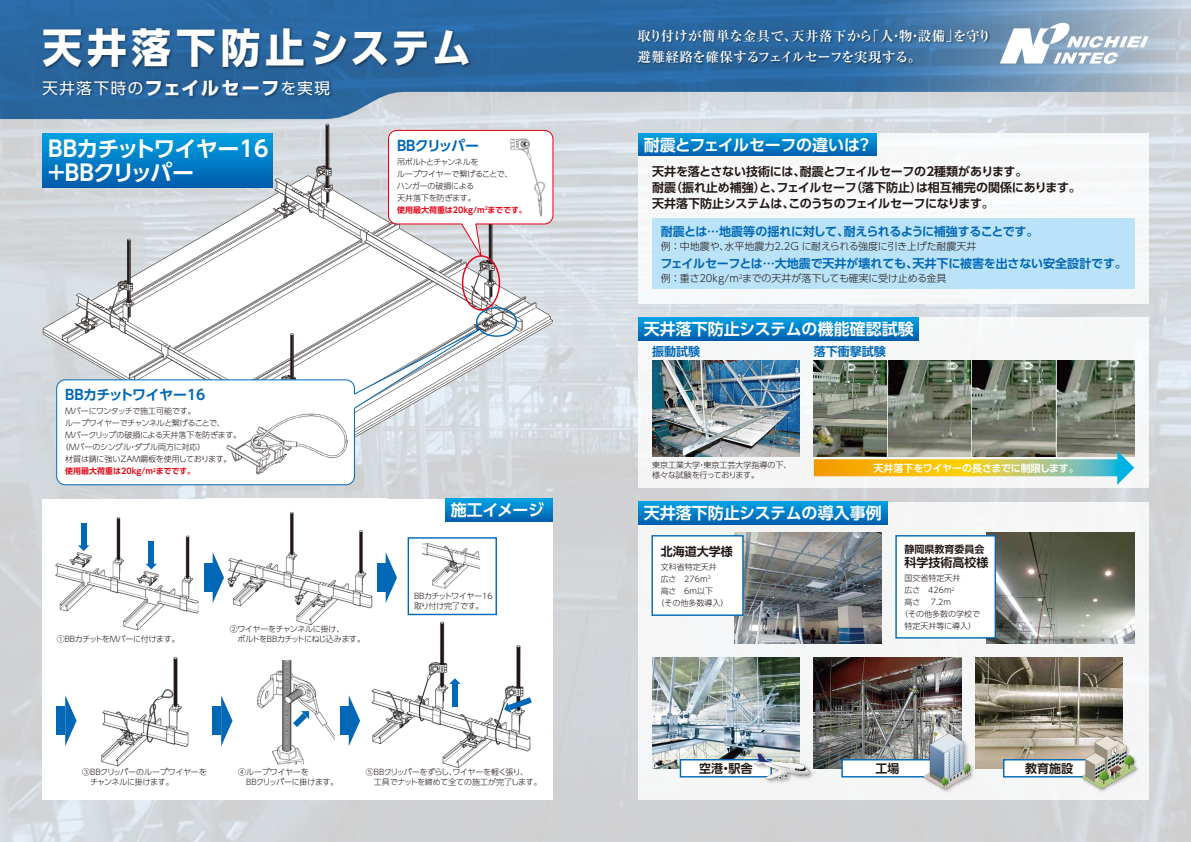
<style>
.page{position:relative;width:1191px;height:842px;background:#fff}
.page>*{position:absolute;margin:0;border:0;box-sizing:border-box;transform-origin:0 0}
.t1{font:700 40.6px "UD Shin Go Pro";letter-spacing:.125em;color:#fff}
.t2{font:700 22px/24px "UD Shin Go Pro De";letter-spacing:-.035em;color:#fff}
.t3{font:700 16px "UD Shin Go Pro De";letter-spacing:-.005em;color:#fff}
.t4{font:15.5px "UD Shin Go Pro";letter-spacing:.1em;color:#fff}
.t5{font:700 14px "UD Shin Go Pro De";letter-spacing:-.035em;color:#0068b7}
.t6{font:700 14px "UD Shin Go Pro De";letter-spacing:-.07em;color:#0068b7}
.t7{font:700 13.5px/21px "Ryumin Pro";letter-spacing:-.015em;color:#fff}
.t8{font:700 12px/16px "UD Shin Go Pro De";letter-spacing:-.01em;color:#221815}
.t9{font:700 12px "UD Shin Go Pro De";letter-spacing:-.01em;color:#0068b7}
.t10{font:300 10px "UD Shin Go Pro";letter-spacing:-.02em;color:#221815}
.t11{font:700 10px "UD Shin Go Pro De";letter-spacing:-.02em;color:#fff}
.t12{font:700 10px "UD Shin Go Pro De";color:#221815}
.t13{font:300 8px/10px "UD Shin Go Pro";letter-spacing:-.03em;color:#221815}
.t14{font:300 8px/10px "UD Shin Go Pro";color:#221815}
.t15{font:700 8px "UD Shin Go Pro De";color:#e60012}
.t16{font:300 8px "UD Shin Go Pro";letter-spacing:-.005em;color:#221815}
.s1{font-weight:700;font-size:18.5px}
</style>
<div class="page">
<img style="left:0;top:119px;width:1191px;height:723px">
<svg style="left:0;top:0;width:1191px;height:119px;background:#6690b8"></svg>
<div style="left:43px;top:499px;width:510px;height:300px;background:#fff"></div>
<div style="left:638px;top:133px;width:510px;height:170px;background:#f7f8f9"></div>
<div style="left:638px;top:317px;width:510px;height:171px;background:#f6f7f7"></div>
<div style="left:638px;top:502px;width:510px;height:297px;background:#f5f6f6"></div>
<img style="left:55px;top:517px;width:144px;height:114px">
<img style="left:212px;top:511px;width:174px;height:114px">
<img style="left:42px;top:124px;width:511px;height:352px">
<img style="left:422px;top:544px;width:57px;height:45px">
<img style="left:101px;top:656px;width:88px;height:111px">
<img style="left:256px;top:660px;width:78px;height:105px">
<img style="left:366px;top:619px;width:165px;height:149px">
<img style="left:814px;top:360px;width:320px;height:91px">
<img style="left:652px;top:360px;width:147px;height:96px">
<img style="left:734px;top:533px;width:148px;height:110px">
<img style="left:652px;top:658px;width:147px;height:110px">
<img style="left:813px;top:658px;width:148px;height:110px">
<img style="left:975px;top:658px;width:147px;height:110px">
<img style="left:986px;top:533px;width:148px;height:110px">
<div style="left:652px;top:218px;width:482px;height:71px;background:#bae3f9"></div>
<svg style="left:387px;top:130px;width:167px;height:130px"></svg>
<svg style="left:56px;top:319px;width:441px;height:167px"></svg>
<img style="left:40px;top:83px;width:296px;height:24px">
<svg style="left:999px;top:21px;width:149px;height:43px"></svg>
<img style="left:40px;top:25px;width:441px;height:58px">
<img style="left:636px;top:28px;width:356px;height:41px">
<svg style="left:445px;top:499px;width:108px;height:23px;background:#007fc7"></svg>
<svg style="left:638px;top:133px;width:238px;height:23px;background:#0080c8"></svg>
<div style="left:43px;top:133px;width:229px;height:54px;background:linear-gradient(to bottom,#00a2e3,#005eae)"></div>
<div style="left:476px;top:307px;width:41px;height:30px;border:1px solid #0068b7;border-radius:50%"></div>
<div style="left:462px;top:255px;width:38px;height:55px;border:1px solid #e60012;border-radius:50%"></div>
<img style="left:227px;top:414px;width:120px;height:60px">
<div style="left:407px;top:537px;width:90px;height:78px;border:1px solid #0068b7"></div>
<div style="left:651px;top:535px;width:92px;height:81px;background:#fff;border:1px solid #0068b7"></div>
<svg style="left:78px;top:545px;width:11px;height:6px"></svg>
<div style="left:81px;top:523px;width:5px;height:22px;background:#0068b7"></div>
<svg style="left:146px;top:564px;width:11px;height:5px"></svg>
<div style="left:148px;top:541px;width:6px;height:23px;background:#0068b7"></div>
<svg style="left:449px;top:678px;width:11px;height:6px"></svg>
<div style="left:452px;top:684px;width:6px;height:23px;background:#0068b7"></div>
<svg style="left:504px;top:697px;width:28px;height:16px"></svg>
<svg style="left:293px;top:711px;width:16px;height:16px"></svg>
<svg style="left:213px;top:552px;width:11px;height:51px"></svg>
<div style="left:204px;top:563px;width:9px;height:29px;background:#0068b7"></div>
<svg style="left:386px;top:553px;width:11px;height:49px"></svg>
<div style="left:377px;top:563px;width:9px;height:29px;background:#0068b7"></div>
<svg style="left:65px;top:695px;width:12px;height:51px"></svg>
<div style="left:57px;top:707px;width:8px;height:28px;background:#0068b7"></div>
<svg style="left:221px;top:695px;width:11px;height:51px"></svg>
<div style="left:213px;top:707px;width:8px;height:28px;background:#0068b7"></div>
<svg style="left:349px;top:696px;width:11px;height:50px"></svg>
<div style="left:340px;top:707px;width:9px;height:28px;background:#0068b7"></div>
<svg style="left:638px;top:317px;width:280px;height:23px;background:#0081c9"></svg>
<div style="left:638px;top:502px;width:249px;height:22px;background:linear-gradient(to bottom,#00a1e2,#0063b2)"></div>
<svg style="left:814px;top:451px;width:320px;height:34px"></svg>
<div style="left:895px;top:535px;width:101px;height:104px;background:#fff;border:1px solid #0068b7"></div>
<div style="left:680px;top:759px;width:92px;height:18px;background:#fff;border:1px solid #0068b7"></div>
<div style="left:841px;top:759px;width:92px;height:18px;background:#fff;border:1px solid #0068b7"></div>
<div style="left:1003px;top:759px;width:92px;height:18px;background:#fff;border:1px solid #0068b7"></div>
<img style="left:510px;top:138px;width:36px;height:80px">
<img style="left:1078px;top:733px;width:27px;height:59px">
<img style="left:1079px;top:732px;width:59px;height:59px">
<img style="left:811px;top:750px;width:5px;height:27px">
<img style="left:751px;top:735px;width:60px;height:48px">
<img style="left:921px;top:730px;width:55px;height:62px">
<img style="left:917px;top:731px;width:60px;height:59px">
<h1 class="t1" style="left:43px;top:14px;width:430px">天井落下防止システム</h1>
<h3 class="t7" style="left:637px;top:25px;width:355px">取り付けが簡単な金具で、天井落下から「人・物・設備」を守り避難経路を確保するフェイルセーフを実現する。</h3>
<h3 class="t4" style="left:43px;top:75px;width:289px">天井落下時の<span class="s1">フェイルセーフ</span>を実現</h3>
<h2 class="t2" style="left:46px;top:136px;width:225px">BBカチットワイヤー16＋BBクリッパー</h2>
<h3 class="t6" style="left:397px;top:134px;width:84px">BBクリッパー</h3>
<p class="t13" style="left:397px;top:155px;width:117px;line-height:12px">吊ボルトとチャンネルを<br>ループワイヤーで繋げることで、ハンガーの破損による<br>天井落下を防ぎます。</p>
<p class="t15" style="left:397px;top:203px;width:131px">使用最大荷重は20kg/m<sup>2</sup>までです。</p>
<h3 class="t5" style="left:65px;top:383px;width:142px">BBカチットワイヤー16</h3>
<p class="t13" style="left:65px;top:406px;width:132px">Mバーにワンタッチで施工可能です。</p>
<p class="t13" style="left:65px;top:418px;width:161px">ループワイヤーでチャンネルと繋げることで、</p>
<p class="t13" style="left:65px;top:430px;width:177px">Mバークリップの破損による天井落下を防ぎます。</p>
<p class="t16" style="left:61px;top:441px;width:146px">（Mバーのシングル・ダブル両方に対応）</p>
<p class="t13" style="left:65px;top:454px;width:168px">材質は錆に強いZAM鋼板を使用しております。</p>
<p class="t15" style="left:65px;top:465px;width:131px">使用最大荷重は20kg/m<sup>2</sup>までです。</p>
<p class="t13" style="left:57px;top:634px;width:124px">①BBカチットをMバーに付けます。</p>
<p class="t13" style="left:230px;top:624px;width:137px">②ワイヤーをチャンネルに掛け、<br>　ボルトをBBカチットにねじ込みます。</p>
<h3 class="t3" style="left:451px;top:497px;width:95px">施工イメージ</h3>
<p class="t13" style="left:414px;top:590px;width:80px">BBカチットワイヤー16取り付け完了です。</p>
<p class="t13" style="left:82px;top:767px;width:126px">③BBクリッパーのループワイヤーを　チャンネルに掛けます。</p>
<p class="t13" style="left:238px;top:767px;width:102px">④ループワイヤーを<br>　BBクリッパーに掛けます。</p>
<p class="t13" style="left:366px;top:767px;width:177px">⑤BBクリッパーをずらし、ワイヤーを軽く張り、<br>　工具でナットを締めて全ての施工が完了します。</p>
<h3 class="t3" style="left:643px;top:131px;width:230px">耐震とフェイルセーフの違いは？</h3>
<h3 class="t8" style="left:652px;top:163px;width:430px">天井を落とさない技術には、耐震とフェイルセーフの2種類があります。<br>耐震（振れ止め補強）と、フェイルセーフ（落下防止）は相互補完の関係にあります。天井落下防止システムは、このうちのフェイルセーフになります。</h3>
<h3 class="t9" style="left:660px;top:221px;width:379px">耐震とは…地震等の揺れに対して、耐えられるように補強することです。</h3>
<p class="t10" style="left:660px;top:238px;width:317px">例 ：中地震や、水平地震力2.2G に耐えられる強度に引き上げた耐震天井</p>
<h3 class="t9" style="left:660px;top:254px;width:468px">フェイルセーフとは…大地震で天井が壊れても、天井下に被害を出さない安全設計です。</h3>
<p class="t10" style="left:660px;top:270px;width:287px">例 ：重さ20kg/m<sup>2</sup>までの天井が落下しても確実に受け止める金具</p>
<h3 class="t3" style="left:643px;top:316px;width:271px">天井落下防止システムの機能確認試験</h3>
<h3 class="t9" style="left:652px;top:341px;width:49px">振動試験</h3>
<h3 class="t9" style="left:814px;top:341px;width:73px">落下衝撃試験</h3>
<p class="t14" style="left:652px;top:459px;width:141px">東京工業大学・東京工芸大学指導の下、様々な試験を行っております。</p>
<p class="t11" style="left:873px;top:460px;width:207px">天井落下をワイヤーの長さまでに制限します。</p>
<h3 class="t3" style="left:643px;top:500px;width:239px">天井落下防止システムの導入事例</h3>
<h3 class="t8" style="left:660px;top:543px;width:73px">北海道大学様</h3>
<p class="t14" style="left:660px;top:561px;width:57px">文科省特定天井</p>
<p class="t13" style="left:660px;top:573px;width:52px">広さ　276m<sup>2</sup></p>
<p class="t13" style="left:660px;top:585px;width:54px">高さ　6m以下</p>
<p class="t14" style="left:656px;top:597px;width:73px">（その他多数導入）</p>
<p class="t12" style="left:904px;top:541px;width:81px">静岡県教育委員会</p>
<h3 class="t8" style="left:904px;top:554px;width:85px">科学技術高校様</h3>
<p class="t14" style="left:904px;top:573px;width:57px">国交省特定天井</p>
<p class="t13" style="left:904px;top:585px;width:52px">広さ　426m<sup>2</sup></p>
<p class="t13" style="left:904px;top:597px;width:48px">高さ　 7.2m</p>
<p class="t14" style="left:900px;top:609px;width:81px">（その他多数の学校で</p>
<p class="t14" style="left:904px;top:621px;width:73px">特定天井等に導入）</p>
<h3 class="t8" style="left:699px;top:760px;width:55px">空港・駅舎</h3>
<h3 class="t8" style="left:875px;top:760px;width:25px">工場</h3>
<h3 class="t8" style="left:1025px;top:760px;width:49px">教育施設</h3>
</div>
